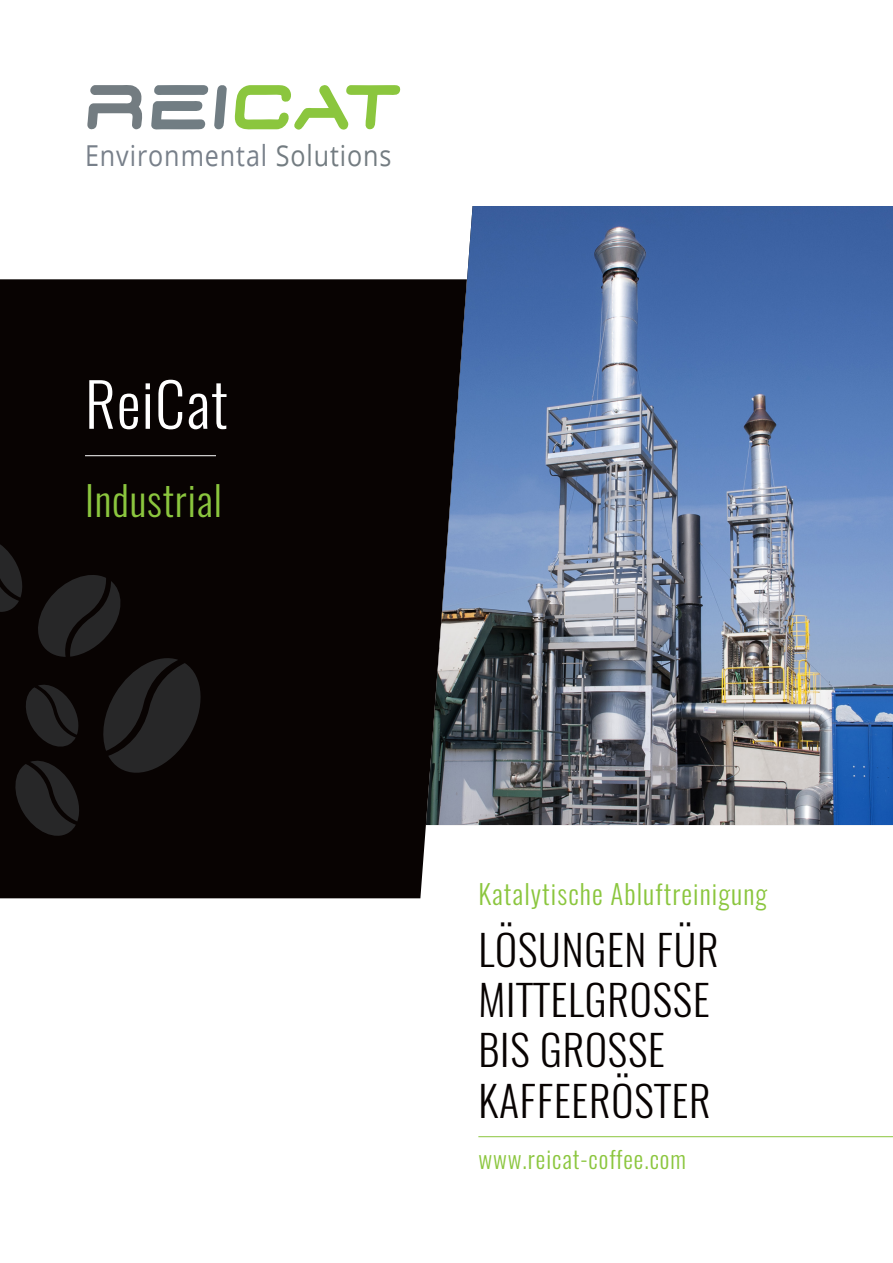
<style>
.page{position:relative;width:893px;height:1263px;background:#fff}
.page>*{position:absolute;margin:0;border:0;box-sizing:border-box;transform-origin:0 0}
.Überschrift_1{font:300 60px "Oswald";letter-spacing:.02em;color:#fff}
.Überschrift_1-2{font:300 42px/50.4px "Oswald";letter-spacing:.02em;color:#080302}
.Überschrift_1-3{font:300 40.5px "Oswald";letter-spacing:.02em;color:#8bc63e}
.Fließtext_weiß{font:28.8px "Open Sans";letter-spacing:.035em;color:#78808a;scale:.87 1}
.Überschrift_klein{font:300 27px "Oswald";letter-spacing:.04em;color:#8bc63e}
.Überschrift_1-4{font:300 24px "Oswald";letter-spacing:.04em;color:#8bc63e}
.s1{color:#737c81}
</style>
<div class="page">
<div style="left:0;top:279px;width:463px;height:619px;background:#080302"></div>
<img style="left:426px;top:206px;width:467px;height:619px">
<svg style="left:0;top:535px;width:202px;height:302px;background:#110d0d"></svg>
<hr style="left:85px;top:455px;width:131px;height:1px;background:#fff">
<hr style="left:478px;top:1136px;width:415px;height:1px;background:#8bc63e">
<svg style="left:87px;top:85px;width:56px;height:44px"></svg>
<svg style="left:235px;top:85px;width:165px;height:45px"></svg>
<svg style="left:151px;top:85px;width:57px;height:45px"></svg>
<svg style="left:214px;top:85px;width:13px;height:44px"></svg>
<p class="Fließtext_weiß" style="left:85px;top:136px;width:354px">Environmental <span class="s1">Solutions</span></p>
<p class="Überschrift_1" style="left:85px;top:351px;width:144px">ReiCat</p>
<p class="Überschrift_1-3" style="left:85px;top:465px;width:138px">Industrial</p>
<p class="Überschrift_klein" style="left:478px;top:870px;width:290px">Katalytische Abluftreinigung</p>
<p class="Überschrift_1-2" style="left:478px;top:919px;width:242px">LÖSUNGEN FÜR<br>MITTELGROSSE<br>BIS GROSSE<br>KAFFEERÖSTER</p>
<p class="Überschrift_1-4" style="left:478px;top:1138px;width:209px">www.reicat-coffee.com</p>
</div>
